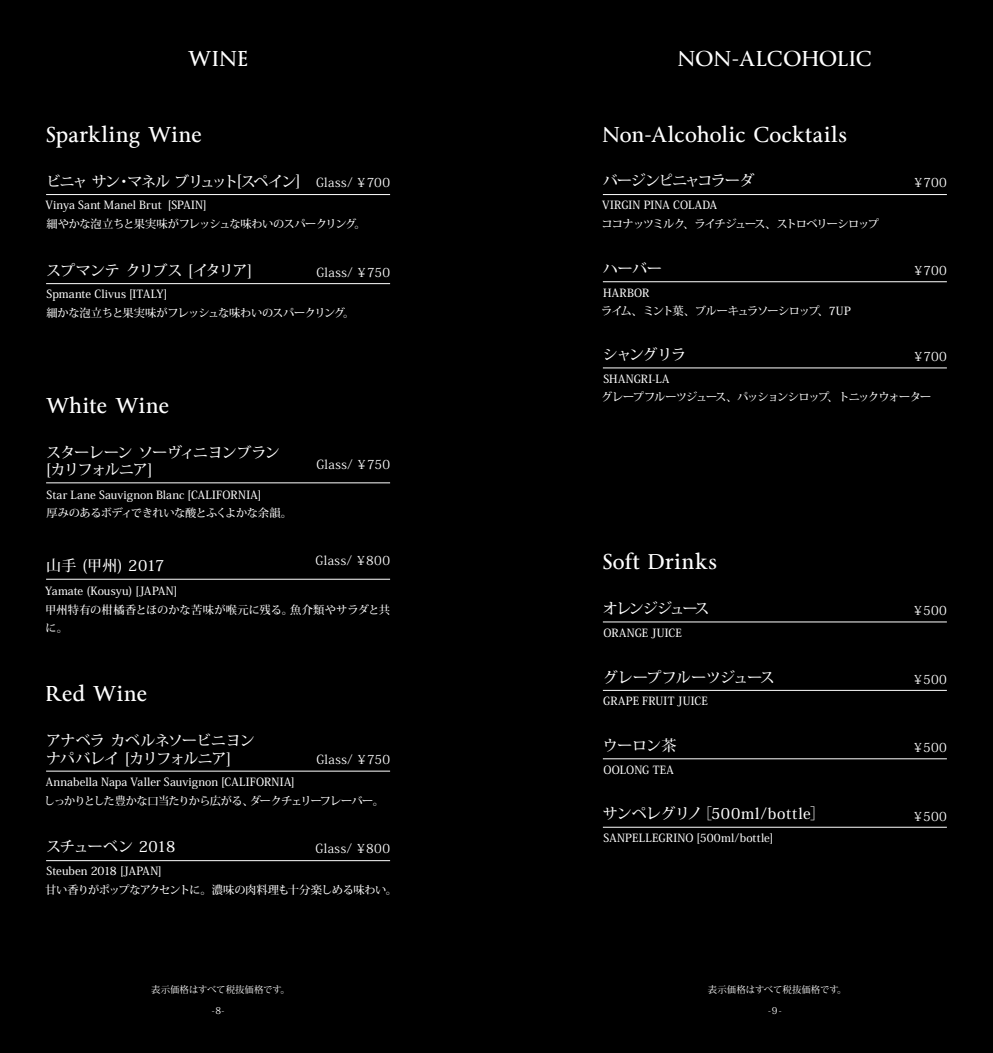
<style>
.page{position:relative;width:993px;height:1053px;background:#fff}
.page>*{position:absolute;margin:0;border:0;box-sizing:border-box;transform-origin:0 0}
.t1{font:20px "Byington";letter-spacing:.03em;color:#fff}
.t2{font:20px "Byington";letter-spacing:.01em;color:#fff}
.t3{font:500 15px/17.5px "Koz Min Pro";letter-spacing:-.06em;color:#fff}
.t4{font:500 15px "Koz Min Pro";letter-spacing:.035em;color:#fff}
.t5{font:500 15px "Koz Min Pro";letter-spacing:-.105em;color:#fff}
.t6{font:500 15px "Koz Min Pro";letter-spacing:-.085em;color:#fff}
.t7{font:500 15px "Koz Min Pro";letter-spacing:-.035em;color:#fff}
.t8{font:500 15px "Koz Min Pro";letter-spacing:-.135em;color:#fff}
.t9{font:12.5px "Koz Min Pro";letter-spacing:.03em;color:#fff}
.t10{font:500 11.25px/18.8px "Koz Min Pro";letter-spacing:-.01em;color:#fff}
.t11{font:500 11.25px/18.8px "Koz Min Pro";letter-spacing:-.035em;color:#fff}
.t12{font:500 11.25px/18.8px "Koz Min Pro";letter-spacing:-.055em;color:#fff}
.t13{font:500 11.25px/18.8px "Koz Min Pro";letter-spacing:-.08em;color:#fff}
.t14{font:500 11.25px/18.8px "Koz Min Pro";letter-spacing:-.07em;color:#fff}
.t15{font:500 11.25px "Koz Min Pro";letter-spacing:.015em;color:#fff}
.t16{font:500 11.25px "Koz Min Pro";letter-spacing:.02em;color:#fff}
.t17{font:500 11.25px "Koz Min Pro";letter-spacing:.01em;color:#fff}
.t18{font:9.38px "Koz Min Pro";color:#fff}
</style>
<div class="page">
<div style="left:485px;top:0;width:507px;height:1052px;background:#000"></div>
<div style="left:0;top:0;width:507px;height:1052px;background:#000"></div>
<hr style="left:602px;top:194px;width:344px;height:1px;background:#fff">
<hr style="left:602px;top:367px;width:344px;height:1px;background:#fff">
<hr style="left:602px;top:281px;width:344px;height:1px;background:#fff">
<hr style="left:602px;top:621px;width:344px;height:1px;background:#fff">
<hr style="left:602px;top:690px;width:344px;height:1px;background:#fff">
<hr style="left:602px;top:758px;width:344px;height:1px;background:#fff">
<hr style="left:602px;top:826px;width:344px;height:1px;background:#fff">
<hr style="left:46px;top:194px;width:344px;height:1px;background:#fff">
<hr style="left:46px;top:283px;width:344px;height:1px;background:#fff">
<hr style="left:46px;top:482px;width:344px;height:1px;background:#fff">
<hr style="left:46px;top:578px;width:344px;height:1px;background:#fff">
<hr style="left:46px;top:860px;width:344px;height:1px;background:#fff">
<hr style="left:46px;top:770px;width:344px;height:1px;background:#fff">
<h1 class="t1" style="left:188px;top:47px;width:62px">WINE</h1>
<h1 class="t1" style="left:46px;top:122px;width:157px">Sparkling Wine</h1>
<h2 class="t5" style="left:46px;top:171px;width:256px">ビニャ サン・マネル ブリュット[スペイン]</h2>
<p class="t10" style="left:45px;top:195px;width:321px">Vinya Sant Manel Brut [SPAIN]<br>細やかな泡立ちと果実味がフレッシュな味わいのスパークリング。</p>
<p class="t9" style="left:316px;top:174px;width:75px">Glass/ ￥700</p>
<h2 class="t3" style="left:46px;top:261px;width:207px">スプマンテ クリブス [イタリア]</h2>
<p class="t10" style="left:46px;top:284px;width:309px">Spmante Clivus [ITALY]<br>細かな泡立ちと果実味がフレッシュな味わいのスパークリング。</p>
<p class="t9" style="left:316px;top:263px;width:75px">Glass/ ￥750</p>
<h1 class="t2" style="left:46px;top:393px;width:124px">White Wine</h1>
<h2 class="t3" style="left:46px;top:443px;width:235px">スターレーン ソーヴィニヨンブラン[カリフォルニア]</h2>
<p class="t10" style="left:46px;top:484px;width:247px">Star Lane Sauvignon Blanc [CALIFORNIA]<br>厚みのあるボディできれいな酸とふくよかな余韻。</p>
<p class="t9" style="left:316px;top:456px;width:75px">Glass/ ￥750</p>
<p class="t9" style="left:315px;top:552px;width:76px">Glass/ ￥800</p>
<h2 class="t3" style="left:46px;top:556px;width:120px">山手 (甲州) 2017</h2>
<p class="t10" style="left:45px;top:581px;width:346px">Yamate (Kousyu) [JAPAN]<br>甲州特有の柑橘香とほのかな苦味が喉元に残る。魚介類やサラダと共に。</p>
<h1 class="t1" style="left:46px;top:681px;width:102px">Red Wine</h1>
<h2 class="t3" style="left:46px;top:731px;width:210px">アナベラ カベルネソービニヨンナパバレイ [カリフォルニア]</h2>
<p class="t10" style="left:44px;top:772px;width:341px">Annabella Napa Valler Sauvignon [CALIFORNIA]<br>しっかりとした豊かな口当たりから広がる、ダークチェリーフレーバー。</p>
<p class="t9" style="left:316px;top:751px;width:75px">Glass/ ￥750</p>
<h2 class="t7" style="left:46px;top:836px;width:131px">スチューベン 2018</h2>
<p class="t11" style="left:45px;top:861px;width:353px">Steuben 2018 [JAPAN]<br>甘い香りがポップなアクセントに。濃味の肉料理も十分楽しめる味わい。</p>
<p class="t9" style="left:315px;top:840px;width:76px">Glass/ ￥800</p>
<p class="t18" style="left:151px;top:982px;width:140px">表示価格はすべて税抜価格です。</p>
<p class="t18" style="left:212px;top:1004px;width:14px">-8-</p>
<h1 class="t1" style="left:678px;top:47px;width:195px">NON-ALCOHOLIC</h1>
<h1 class="t1" style="left:602px;top:122px;width:245px">Non-Alcoholic Cocktails</h1>
<h2 class="t6" style="left:602px;top:170px;width:153px">バージンピニャコラーダ</h2>
<p class="t12" style="left:601px;top:195px;width:279px">VIRGIN PINA COLADA<br>ココナッツミルク、ライチジュース、ストロベリーシロップ</p>
<h2 class="t3" style="left:602px;top:259px;width:61px">ハーバー</h2>
<p class="t14" style="left:601px;top:282px;width:251px">HARBOR<br>ライム、ミント葉、ブルーキュラソーシロップ、7UP</p>
<p class="t9" style="left:911px;top:174px;width:36px">￥700</p>
<p class="t9" style="left:911px;top:261px;width:36px">￥700</p>
<h2 class="t3" style="left:602px;top:345px;width:85px">シャングリラ</h2>
<p class="t13" style="left:601px;top:369px;width:331px">SHANGRI-LA<br>グレープフルーツジュース、パッションシロップ、トニックウォーター</p>
<p class="t9" style="left:911px;top:348px;width:36px">￥700</p>
<h1 class="t1" style="left:602px;top:549px;width:115px">Soft Drinks</h1>
<h2 class="t8" style="left:602px;top:597px;width:108px">オレンジジュース</h2>
<p class="t10" style="left:603px;top:622px;width:80px">ORANGE JUICE</p>
<h2 class="t3" style="left:602px;top:667px;width:173px">グレープフルーツジュース</h2>
<p class="t16" style="left:603px;top:693px;width:106px">GRAPE FRUIT JUICE</p>
<h2 class="t3" style="left:602px;top:736px;width:75px">ウーロン茶</h2>
<p class="t17" style="left:603px;top:761px;width:72px">OOLONG TEA</p>
<h2 class="t4" style="left:602px;top:803px;width:224px">サンペレグリノ［500ml/bottle］</h2>
<p class="t15" style="left:603px;top:829px;width:171px">SANPELLEGRINO [500ml/bottle]</p>
<p class="t18" style="left:707px;top:982px;width:140px">表示価格はすべて税抜価格です。</p>
<p class="t18" style="left:767px;top:1004px;width:15px">-9-</p>
<p class="t9" style="left:911px;top:601px;width:37px">￥500</p>
<p class="t9" style="left:911px;top:670px;width:37px">￥500</p>
<p class="t9" style="left:911px;top:738px;width:37px">￥500</p>
<p class="t9" style="left:911px;top:807px;width:37px">￥500</p>
</div>
